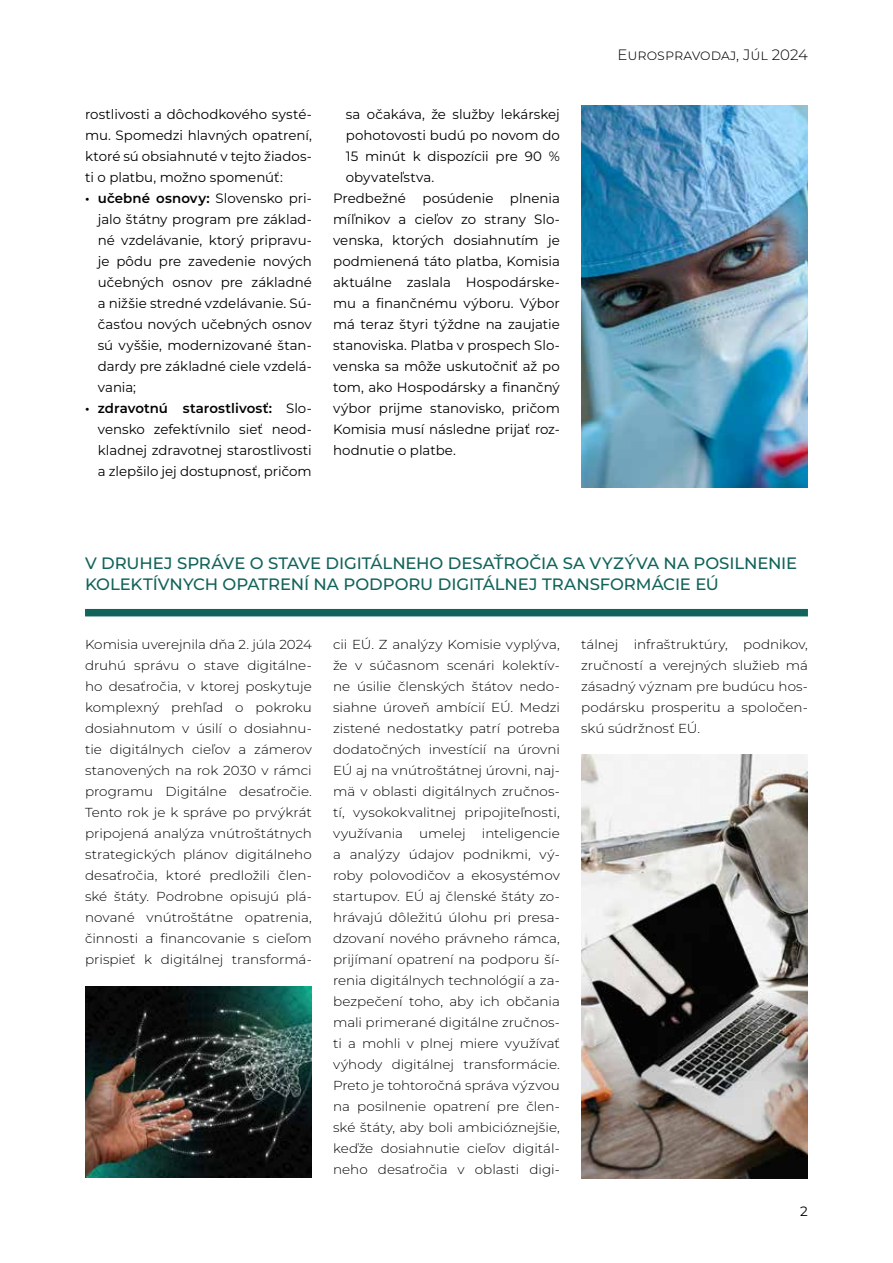
<style>
.page{position:relative;width:893px;height:1263px;background:#fff}
.page>*{position:absolute;margin:0;border:0;box-sizing:border-box;transform-origin:0 0}
.t1{font:500 16.5px/21px "Montserrat";letter-spacing:-.005em;color:#12635a}
.t2{font:300 15px "Montserrat";color:#000}
.t3{font:13.5px/21px "Montserrat";color:#000;text-align:justify}
.t4{font:300 13.05px/21px "Montserrat";color:#000;text-align:justify;scale:1.04 1}
.s1{font-weight:600}
</style>
<div class="page">
<div style="left:85px;top:609px;width:723px;height:7px;background:#12635a"></div>
<img style="left:581px;top:106px;width:227px;height:382px">
<img style="left:581px;top:754px;width:227px;height:424px">
<img style="left:85px;top:986px;width:227px;height:191px">
<p class="t3" style="left:85px;top:104px;width:228px">rostlivosti a dôchodkového systé&shy;mu. Spomedzi hlavných opatrení, ktoré sú obsiahnuté v tejto žiados&shy;ti o platbu, možno spomenúť:</p>
<p class="t3" style="left:98px;top:188px;width:216px;text-indent:-13px"><span class="s1">• učebné osnovy:</span> Slovensko pri&shy;jalo štátny program pre základ&shy;né vzdelávanie, ktorý pripravu&shy;je pôdu pre zavedenie nových učebných osnov pre základné a nižšie stredné vzdelávanie. Sú&shy;časťou nových učebných osnov sú vyššie, modernizované štan&shy;dardy pre základné ciele vzdelá&shy;vania;</p>
<p class="t3" style="left:98px;top:398px;width:216px;text-indent:-13px"><span class="s1">• zdravotnú starostlivosť:</span> Slo&shy;vensko zefektívnilo sieť neod&shy;kladnej zdravotnej starostlivosti a zlepšilo jej dostupnosť, pričom</p>
<p class="t3" style="left:346px;top:104px;width:216px">sa očakáva, že služby lekárskej</p>
<p class="t3" style="left:346px;top:125px;width:216px">pohotovosti budú po novom do</p>
<p class="t3" style="left:346px;top:146px;width:216px">15 minút k dispozícii pre 90 %</p>
<p class="t3" style="left:346px;top:167px;width:90px">obyvateľstva.</p>
<p class="t3" style="left:333px;top:188px;width:228px">Predbežné posúdenie plnenia</p>
<p class="t3" style="left:333px;top:209px;width:228px">míľnikov a cieľov zo strany Slo-</p>
<p class="t3" style="left:333px;top:230px;width:228px">venska, ktorých dosiahnutím je</p>
<p class="t3" style="left:333px;top:251px;width:228px">podmienená táto platba, Komisia</p>
<p class="t3" style="left:333px;top:272px;width:228px">aktuálne zaslala Hospodárske-</p>
<p class="t3" style="left:333px;top:293px;width:228px">mu a finančnému výboru. Výbor</p>
<p class="t3" style="left:333px;top:314px;width:228px">má teraz štyri týždne na zaujatie</p>
<p class="t3" style="left:333px;top:335px;width:228px">stanoviska. Platba v prospech Slo-</p>
<p class="t3" style="left:333px;top:356px;width:228px">venska sa môže uskutočniť až po</p>
<p class="t3" style="left:333px;top:377px;width:228px">tom, ako Hospodársky a finančný</p>
<p class="t3" style="left:333px;top:398px;width:228px">výbor prijme stanovisko, pričom</p>
<p class="t3" style="left:333px;top:419px;width:228px">Komisia musí následne prijať roz-</p>
<p class="t3" style="left:333px;top:440px;width:124px">hodnutie o platbe.</p>
<p class="t2" style="left:618px;top:45px;width:192px">Eurospravodaj, Júl 2024</p>
<p class="t1" style="left:85px;top:552px;width:714px">V DRUHEJ SPRÁVE O STAVE DIGITÁLNEHO DESAŤROČIA SA VYZÝVA NA POSILNENIE<br>KOLEKTÍVNYCH OPATRENÍ NA PODPORU DIGITÁLNEJ TRANSFORMÁCIE EÚ</p>
<p class="t4" style="left:85px;top:634px;width:220px">Komisia uverejnila dňa 2. júla 2024 druhú správu o stave digitálne&shy;ho desaťročia, v ktorej poskytuje komplexný prehľad o pokroku dosiahnutom v úsilí o dosiahnu&shy;tie digitálnych cieľov a zámerov stanovených na rok 2030 v rámci programu Digitálne desaťročie.<br>Tento rok je k správe po prvýkrát pripojená analýza vnútroštátnych strategických plánov digitálneho desaťročia, ktoré predložili člen&shy;ské štáty. Podrobne opisujú plá&shy;nované vnútroštátne opatrenia, činnosti a financovanie s cieľom prispieť k digitálnej transformá-</p>
<p class="t4" style="left:333px;top:634px;width:220px">cii EÚ. Z analýzy Komisie vyplýva, že v súčasnom scenári kolektív&shy;ne úsilie členských štátov nedo&shy;siahne úroveň ambícií EÚ. Medzi zistené nedostatky patrí potreba dodatočných investícií na úrovni EÚ aj na vnútroštátnej úrovni, naj&shy;mä v oblasti digitálnych zručnos&shy;tí, vysokokvalitnej pripojiteľnosti, využívania umelej inteligencie a analýzy údajov podnikmi, vý&shy;roby polovodičov a ekosystémov startupov. EÚ aj členské štáty zo&shy;hrávajú dôležitú úlohu pri presa&shy;dzovaní nového právneho rámca, prijímaní opatrení na podporu ší&shy;renia digitálnych technológií a za&shy;bezpečení toho, aby ich občania mali primerané digitálne zručnos&shy;ti a mohli v plnej miere využívať výhody digitálnej transformácie.<br>Preto je tohtoročná správa výzvou na posilnenie opatrení pre člen&shy;ské štáty, aby boli ambicióznejšie, keďže dosiahnutie cieľov digitál&shy;neho desaťročia v oblasti digi-</p>
<p class="t4" style="left:581px;top:634px;width:220px">tálnej infraštruktúry, podnikov, zručností a verejných služieb má zásadný význam pre budúcu hos&shy;podársku prosperitu a spoločen&shy;skú súdržnosť EÚ.</p>
<p class="t3" style="left:800px;top:1200px;width:9px">2</p>
</div>
